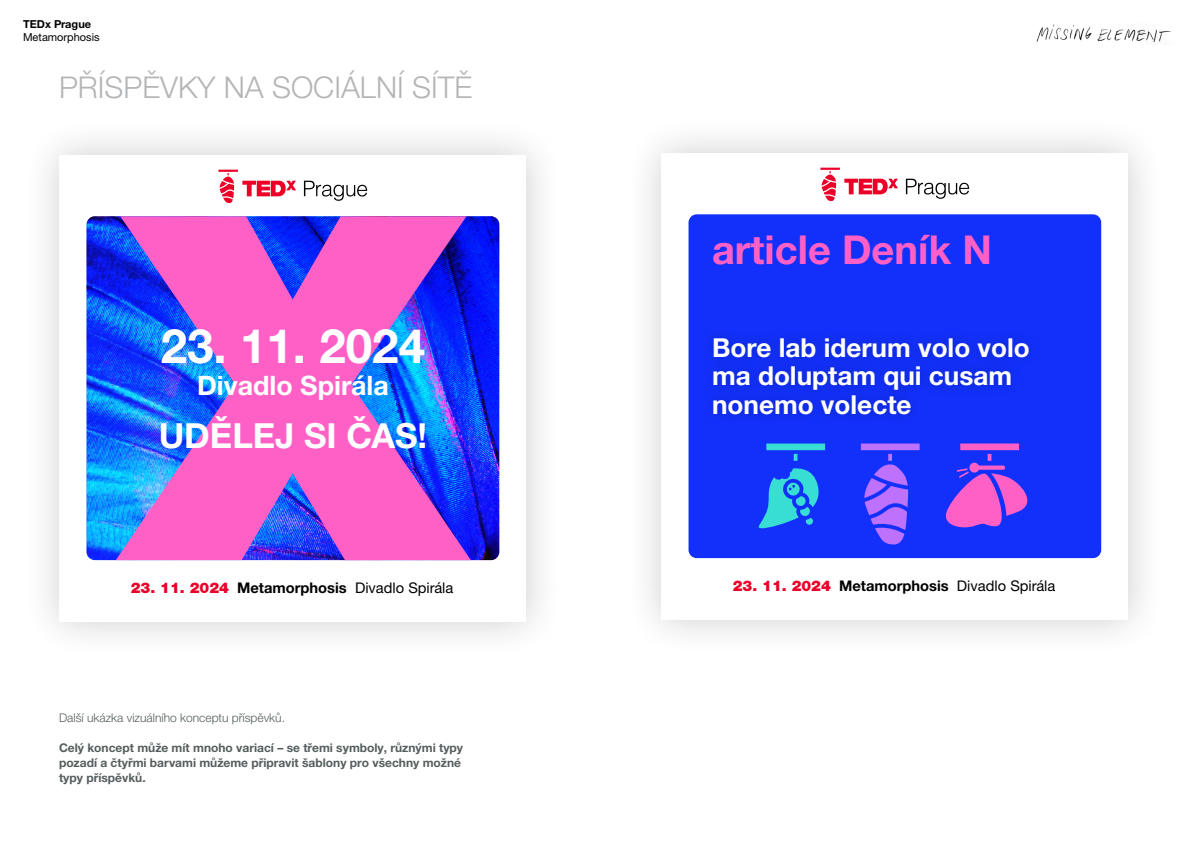
<style>
.page{position:relative;width:1191px;height:842px;background:#fff}
.page>*{position:absolute;margin:0;border:0;box-sizing:border-box;transform-origin:0 0}
.t1{font:700 47.6px "Helvetica Neue LTW1 G";color:#fff}
.t2{font:700 39.9px "Helvetica Neue LTW1 G";color:#ff60c6}
.t3{font:700 34.6px "Helvetica Neue LTW1 G";color:#fff}
.zahlavi{font:300 30px "Helvetica Neue LTW1 G";color:#b4b5b7}
.t4{font:700 26.8px "Helvetica Neue LTW1 G";color:#fff}
.t5{font:700 26.2px/28.5px "Helvetica Neue LTW1 G";color:#fff}
.t6{font:14.7px "Helvetica Neue LTW1 G";color:#000}
.text{font:700 12px/15px "Helvetica Neue LTW1 G";color:#555d5d}
.text-2{font:300 12px "Helvetica Neue LTW1 G";color:#555d5d}
.t7{font:11px "Helvetica Neue LTW1 G";color:#000}
.t8{font:700 11px "Helvetica Neue LTW1 G";color:#000}
.s1{font-weight:900;color:#eb0029}
.s2{font-weight:700}
</style>
<div class="page">
<img style="left:1036px;top:24px;width:136px;height:19px">
<div style="left:21px;top:117px;width:544px;height:543px;background:#000;opacity:.2"></div>
<div style="left:60px;top:155px;width:466px;height:467px;background:#fff"></div>
<svg style="left:304px;top:181px;width:63px;height:20px"></svg>
<hr style="left:218px;top:170px;width:20px;height:2px;background:#eb0029">
<svg style="left:219px;top:173px;width:77px;height:30px"></svg>
<img style="left:87px;top:216px;width:412px;height:344px">
<svg style="left:116px;top:216px;width:355px;height:344px;background:#9e5bd9"></svg>
<div style="left:623px;top:115px;width:544px;height:543px;background:#000;opacity:.2"></div>
<div style="left:662px;top:153px;width:466px;height:467px;background:#fff"></div>
<div style="left:689px;top:214px;width:412px;height:344px;background:#1230fa;border-radius:8px"></div>
<svg style="left:906px;top:179px;width:63px;height:20px"></svg>
<hr style="left:820px;top:168px;width:20px;height:2px;background:#eb0029">
<svg style="left:821px;top:171px;width:77px;height:30px"></svg>
<div style="left:700px;top:325px;width:342px;height:102px;background:#000;opacity:.15"></div>
<div style="left:861px;top:444px;width:59px;height:6px;background:#bd71fd"></div>
<svg style="left:864px;top:454px;width:45px;height:91px"></svg>
<div style="left:766px;top:444px;width:59px;height:6px;background:#38ded4"></div>
<svg style="left:758px;top:454px;width:61px;height:75px"></svg>
<div style="left:960px;top:444px;width:59px;height:6px;background:#ff60c6"></div>
<svg style="left:945px;top:454px;width:83px;height:74px"></svg>
<p class="t8" style="left:23px;top:17px;width:70px">TEDx Prague</p>
<p class="t7" style="left:23px;top:30px;width:78px">Metamorphosis</p>
<p class="zahlavi" style="left:59px;top:69px;width:415px">PŘÍSPĚVKY NA SOCIÁLNÍ SÍTĚ</p>
<p class="t1" style="left:161px;top:316px;width:266px">23. 11. 2024</p>
<p class="t4" style="left:197px;top:369px;width:193px">Divadlo Spirála</p>
<p class="t3" style="left:159px;top:414px;width:270px">UDĚLEJ SI ČAS!</p>
<p class="t6" style="left:131px;top:578px;width:324px"><span class="s1">23. 11. 2024</span> <span class="s2">Metamorphosis</span> Divadlo Spirála</p>
<p class="text-2" style="left:59px;top:711px;width:227px">Další ukázka vizuálního konceptu příspěvků.</p>
<p class="text" style="left:59px;top:741px;width:406px">Celý koncept může mít mnoho variací – se třemi symboly, různými typy pozadí a čtyřmi barvami můžeme připravit šablony pro všechny možné typy příspěvků.</p>
<p class="t2" style="left:712px;top:226px;width:282px">article Deník N</p>
<p class="t5" style="left:712px;top:333px;width:319px">Bore lab iderum volo volo ma doluptam qui cusam nonemo volecte</p>
<p class="t6" style="left:733px;top:576px;width:324px"><span class="s1">23. 11. 2024</span> <span class="s2">Metamorphosis</span> Divadlo Spirála</p>
</div>
